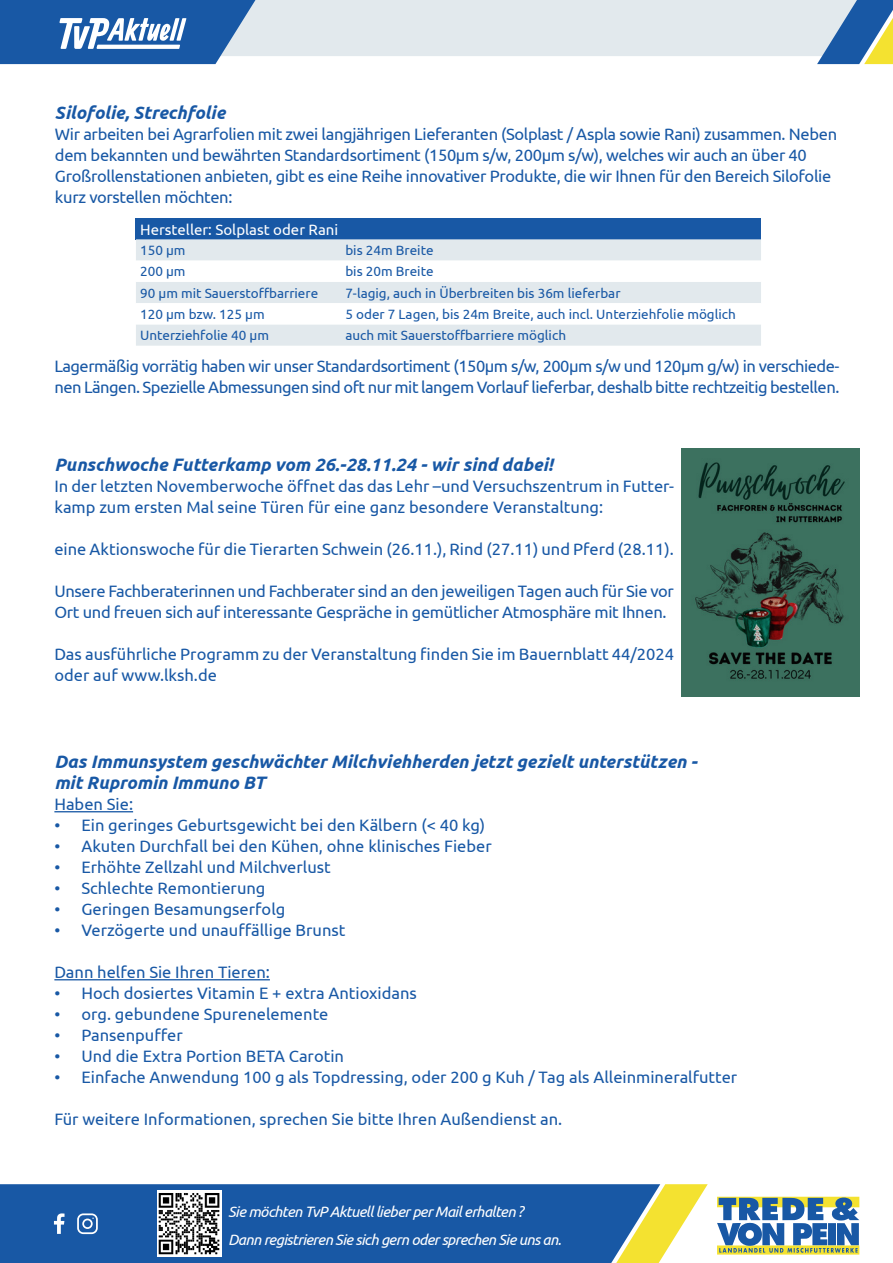
<style>
.page{position:relative;width:893px;height:1263px;background:#fff}
.page>*{position:absolute;margin:0;border:0;box-sizing:border-box;transform-origin:0 0}
.t1{font:italic 700 18px "Ubuntu";color:#1858a5}
.t2{font:16.5px/21px "Ubuntu";color:#1858a5}
.t3{font:16.5px/21px "Ubuntu";letter-spacing:-.02em;color:#1858a5}
.t4{font:16.5px/21px "Ubuntu";letter-spacing:-.03em;color:#1858a5}
.t5{font:italic 15px "Ubuntu";letter-spacing:-.04em;color:#fff}
.Tabelle{font:15px "Ubuntu";color:#fff}
.Tabelle-2{font:13.5px "Ubuntu";color:#1858a5}
</style>
<div class="page">
<div style="left:271px;top:0;width:546px;height:56px;background:#e2e9ed"></div>
<svg style="left:817px;top:0;width:76px;height:64px"></svg>
<svg style="left:717px;top:1197px;width:142px;height:57px"></svg>
<div style="left:0;top:1184px;width:609px;height:79px;background:#1858a5"></div>
<svg style="left:609px;top:1184px;width:99px;height:79px"></svg>
<svg style="left:0;top:0;width:271px;height:64px"></svg>
<svg style="left:54px;top:1213px;width:11px;height:21px"></svg>
<svg style="left:77px;top:1213px;width:21px;height:21px"></svg>
<img style="left:157px;top:1191px;width:65px;height:65px">
<hr style="left:54px;top:811px;width:79px;height:1px;background:#1858a5">
<hr style="left:54px;top:979px;width:216px;height:1px;background:#1858a5">
<div style="left:136px;top:218px;width:625px;height:21px;background:#1858a5"></div>
<svg style="left:136px;top:239px;width:625px;height:107px;fill:#e2e9ed"></svg>
<svg style="left:136px;top:261px;width:625px;height:63px"></svg>
<img style="left:681px;top:449px;width:178px;height:247px">
<p class="t1" style="left:55px;top:101px;width:172px">Silofolie, Strechfolie</p>
<p class="t3" style="left:55px;top:123px;width:784px">Wir arbeiten bei Agrarfolien mit zwei langjährigen Lieferanten (Solplast / Aspla sowie Rani) zusammen. Neben dem bekannten und bewährten Standardsortiment (150µm s/w, 200µm s/w), welches wir auch an über 40<br>Großrollenstationen anbieten, gibt es eine Reihe innovativer Produkte, die wir Ihnen für den Bereich Silofolie kurz vorstellen möchten:</p>
<p class="Tabelle" style="left:140px;top:220px;width:200px">Hersteller: Solplast oder Rani</p>
<p class="Tabelle-2" style="left:140px;top:242px;width:47px">150 µm</p>
<p class="Tabelle-2" style="left:345px;top:242px;width:90px">bis 24m Breite</p>
<p class="Tabelle-2" style="left:140px;top:263px;width:47px">200 µm</p>
<p class="Tabelle-2" style="left:345px;top:263px;width:90px">bis 20m Breite</p>
<p class="Tabelle-2" style="left:140px;top:285px;width:180px">90 µm mit Sauerstoffbarriere</p>
<p class="Tabelle-2" style="left:345px;top:285px;width:277px">7-lagig, auch in Überbreiten bis 36m lieferbar</p>
<p class="Tabelle-2" style="left:140px;top:306px;width:126px">120 µm bzw. 125 µm</p>
<p class="Tabelle-2" style="left:345px;top:306px;width:392px">5 oder 7 Lagen, bis 24m Breite, auch incl. Unterziehfolie möglich</p>
<p class="Tabelle-2" style="left:140px;top:327px;width:130px">Unterziehfolie 40 µm</p>
<p class="Tabelle-2" style="left:345px;top:327px;width:222px">auch mit Sauerstoffbarriere möglich</p>
<p class="t4" style="left:54px;top:355px;width:786px">Lagermäßig vorrätig haben wir unser Standardsortiment (150µm s/w, 200µm s/w und 120µm g/w) in verschiede&shy;nen Längen. Spezielle Abmessungen sind oft nur mit langem Vorlauf lieferbar, deshalb bitte rechtzeitig bestellen.</p>
<p class="t1" style="left:54px;top:454px;width:500px">Punschwoche Futterkamp vom 26.-28.11.24 - wir sind dabei!</p>
<p class="t2" style="left:54px;top:475px;width:621px">In der letzten Novemberwoche öffnet das das Lehr –und Versuchszentrum in Futter&shy;kamp zum ersten Mal seine Türen für eine ganz besondere Veranstaltung:</p>
<p class="t2" style="left:54px;top:538px;width:621px">eine Aktionswoche für die Tierarten Schwein (26.11.), Rind (27.11) und Pferd (28.11).</p>
<p class="t3" style="left:54px;top:580px;width:621px">Unsere Fachberaterinnen und Fachberater sind an den jeweiligen Tagen auch für Sie vor<br>Ort und freuen sich auf interessante Gespräche in gemütlicher Atmosphäre mit Ihnen.</p>
<p class="t2" style="left:54px;top:643px;width:621px">Das ausführliche Programm zu der Veranstaltung finden Sie im Bauernblatt 44/2024 oder auf www.lksh.de</p>
<p class="t1" style="left:54px;top:750px;width:644px">Das Immunsystem geschwächter Milchviehherden jetzt gezielt unterstützen -</p>
<p class="t1" style="left:54px;top:771px;width:212px">mit Rupromin Immuno BT</p>
<p class="t2" style="left:54px;top:793px;width:80px">Haben Sie:</p>
<p class="t2" style="left:54px;top:814px;width:432px">• Ein geringes Geburtsgewicht bei den Kälbern (&lt; 40 kg)</p>
<p class="t2" style="left:54px;top:835px;width:439px">• Akuten Durchfall bei den Kühen, ohne klinisches Fieber</p>
<p class="t2" style="left:54px;top:856px;width:278px">• Erhöhte Zellzahl und Milchverlust</p>
<p class="t2" style="left:54px;top:877px;width:213px">• Schlechte Remontierung</p>
<p class="t2" style="left:54px;top:898px;width:232px">• Geringen Besamungserfolg</p>
<p class="t2" style="left:54px;top:919px;width:293px">• Verzögerte und unauffällige Brunst</p>
<p class="t2" style="left:54px;top:961px;width:217px">Dann helfen Sie Ihren Tieren:</p>
<p class="t2" style="left:54px;top:982px;width:364px">• Hoch dosiertes Vitamin E + extra Antioxidans</p>
<p class="t2" style="left:54px;top:1003px;width:275px">• org. gebundene Spurenelemente</p>
<p class="t2" style="left:54px;top:1024px;width:130px">• Pansenpuffer</p>
<p class="t2" style="left:54px;top:1045px;width:291px">• Und die Extra Portion BETA Carotin</p>
<p class="t2" style="left:54px;top:1066px;width:684px">• Einfache Anwendung 100 g als Topdressing, oder 200 g Kuh / Tag als Alleinmineralfutter</p>
<p class="t2" style="left:54px;top:1108px;width:509px">Für weitere Informationen, sprechen Sie bitte Ihren Außendienst an.</p>
<p class="t5" style="left:228px;top:1203px;width:297px">Sie möchten TvP Aktuell lieber per Mail erhalten ?</p>
<p class="t5" style="left:228px;top:1231px;width:335px">Dann registrieren Sie sich gern oder sprechen Sie uns an.</p>
</div>
